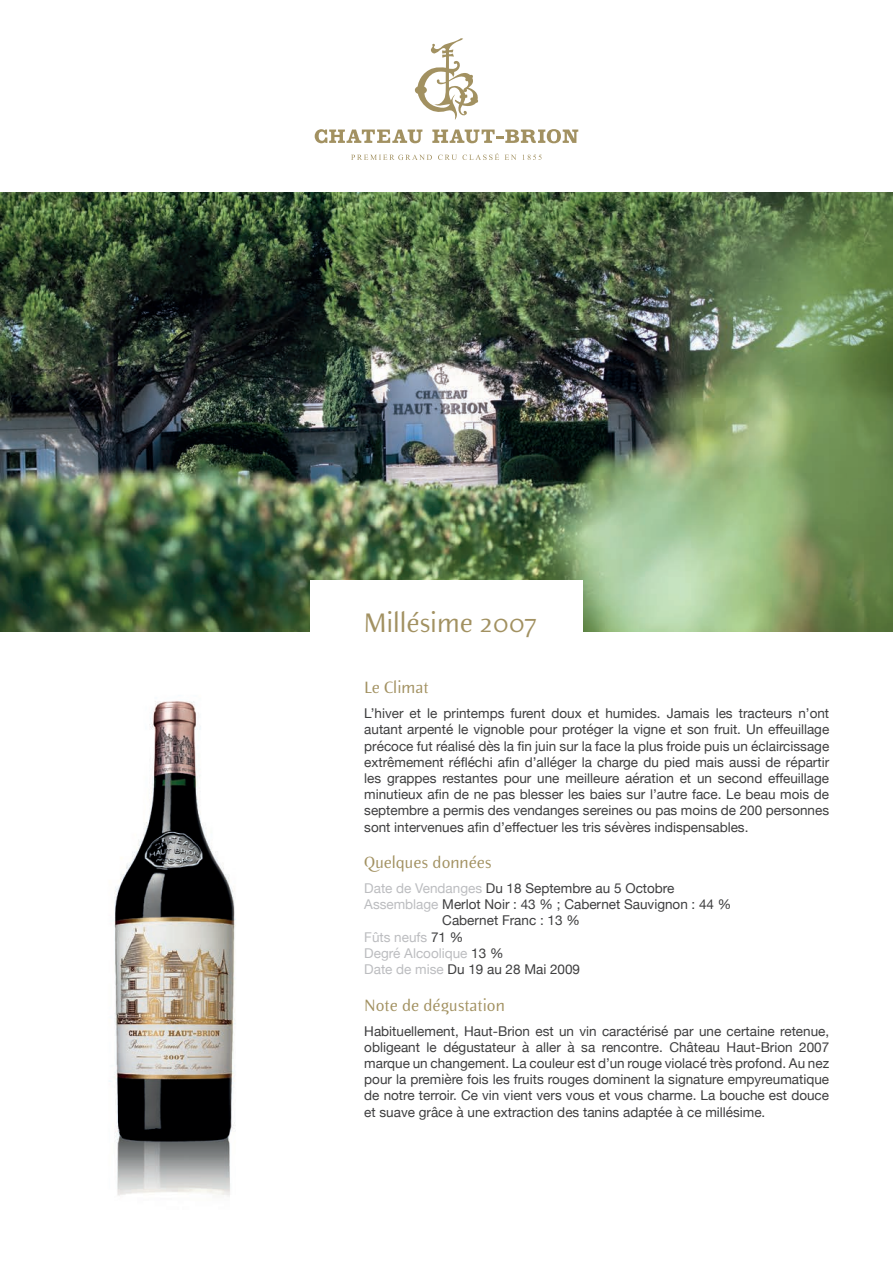
<style>
.page{position:relative;width:893px;height:1263px;background:#fff}
.page>*{position:absolute;margin:0;border:0;box-sizing:border-box;transform-origin:0 0}
.t1{font:27px "Elemental Sans Pro";color:#a29161}
.t2{font:16.5px "Elemental Sans Pro";color:#a29161}
.t3{font:13.5px/16.2px "Helvetica Neue";color:#3e3e3f;text-align:justify}
.t4{font:13.5px "Helvetica Neue";color:#bcbdc0}
.s1{color:#bcbdc0}
.s2{color:#3e3e3f}
</style>
<div class="page">
<img style="left:0;top:192px;width:893px;height:439px">
<div style="left:310px;top:580px;width:273px;height:81px;background:#fff"></div>
<svg style="left:415px;top:38px;width:63px;height:82px"></svg>
<svg style="left:438px;top:153px;width:61px;height:7px"></svg>
<svg style="left:505px;top:155px;width:11px;height:5px"></svg>
<svg style="left:523px;top:155px;width:19px;height:5px"></svg>
<svg style="left:351px;top:155px;width:81px;height:5px"></svg>
<svg style="left:432px;top:129px;width:146px;height:14px"></svg>
<svg style="left:315px;top:129px;width:107px;height:14px"></svg>
<img style="left:116px;top:1132px;width:114px;height:65px">
<img style="left:109px;top:701px;width:127px;height:431px">
<h1 class="t1" style="left:364px;top:604px;width:174px">Millésime 2007</h1>
<p class="t2" style="left:364px;top:677px;width:66px">Le Climat</p>
<p class="t3" style="left:364px;top:706px;width:466px">L’hiver et le printemps furent doux et humides. Jamais les tracteurs n’ont autant arpenté le vignoble pour protéger la vigne et son fruit. Un effeuillage précoce fut réalisé dès la fin juin sur la face la plus froide puis un éclaircissage extrêmement réfléchi afin d’alléger la charge du pied mais aussi de répartir les grappes restantes pour une meilleure aération et un second effeuillage minutieux afin de ne pas blesser les baies sur l’autre face. Le beau mois de septembre a permis des vendanges sereines ou pas moins de 200 personnes sont intervenues afin d’effectuer les tris sévères indispensables.</p>
<p class="t2" style="left:364px;top:852px;width:129px">Quelques données</p>
<p class="t3" style="left:364px;top:881px;width:312px"><span class="s1">Date de Vendanges</span> Du 18 Septembre au 5 Octobre</p>
<p class="t3" style="left:364px;top:897px;width:369px"><span class="s1">Assemblage</span> Merlot Noir : 43 % ; Cabernet Sauvignon : 44 %</p>
<p class="t3" style="left:442px;top:913px;width:139px">Cabernet Franc : 13 %</p>
<p class="t4" style="left:364px;top:927px;width:101px">Fûts neufs <span class="s2">71 %</span></p>
<p class="t4" style="left:364px;top:943px;width:141px">Degré Alcoolique <span class="s2">13 %</span></p>
<p class="t3" style="left:364px;top:962px;width:217px"><span class="s1">Date de mise</span> Du 19 au 28 Mai 2009</p>
<p class="t2" style="left:364px;top:994px;width:142px">Note de dégustation</p>
<p class="t3" style="left:364px;top:1023px;width:466px">Habituellement, Haut-Brion est un vin caractérisé par une certaine retenue, obligeant le dégustateur à aller à sa rencontre. Château Haut-Brion 2007 marque un changement. La couleur est d’un rouge violacé très profond. Au nez pour la première fois les fruits rouges dominent la signature empyreumatique de notre terroir. Ce vin vient vers vous et vous charme. La bouche est douce et suave grâce à une extraction des tanins adaptée à ce millésime.</p>
</div>
